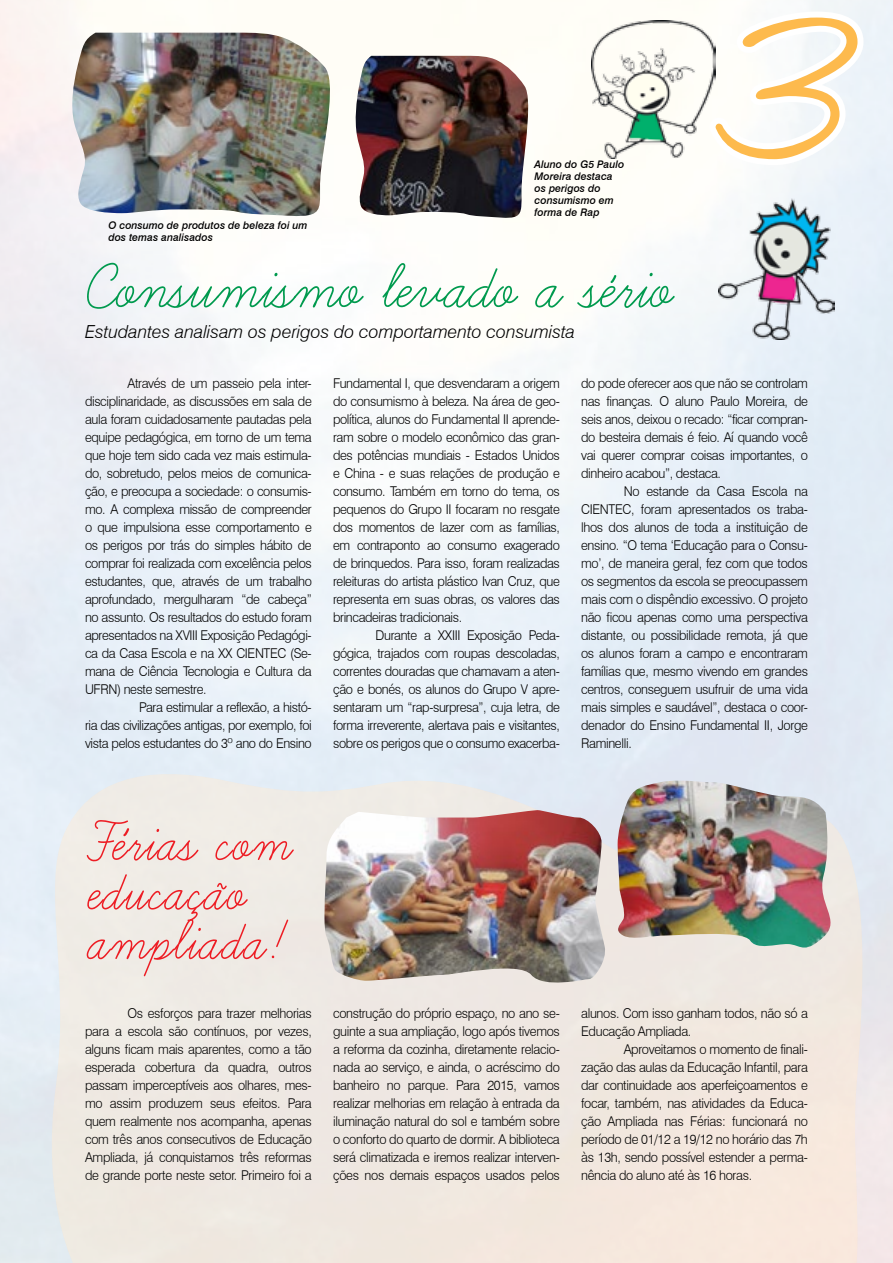
<style>
.page{position:relative;width:893px;height:1263px;background:#fff}
.page>*{position:absolute;margin:0;border:0;box-sizing:border-box;transform-origin:0 0}
.t1{font:76.95px "Learning Curve";color:#009a4e}
.t2{font:69.45px/49.5px "Learning Curve";letter-spacing:.015em;color:#ed1d24;scale:.95 1}
.t3{font:italic 300 18px "Swiss 721 BT";color:#000}
.t4{font:300 13.5px/18px "Swiss 721 BT";letter-spacing:-.03em;color:#000;text-align:justify;scale:.95 1}
.t5{font:italic 500 10.5px/12px "Swiss 721 BT";color:#000}
</style>
<div class="page">
<img style="left:0;top:0;width:893px;height:1263px">
<img style="left:719px;top:198px;width:116px;height:142px">
<svg style="left:50px;top:772px;width:814px;height:491px;fill:#efe8e2"></svg>
<svg style="left:707px;top:9px;width:159px;height:159px"></svg>
<img style="left:592px;top:20px;width:124px;height:138px">
<img style="left:72px;top:33px;width:258px;height:184px">
<img style="left:356px;top:56px;width:172px;height:162px">
<svg style="left:608px;top:273px;width:10px;height:12px"></svg>
<img style="left:324px;top:810px;width:281px;height:174px">
<img style="left:616px;top:781px;width:216px;height:166px">
<svg style="left:121px;top:826px;width:10px;height:12px"></svg>
<p class="t5" style="left:108px;top:220px;width:201px">O consumo de produtos de beleza foi um dos temas analisados</p>
<p class="t5" style="left:535px;top:158px;width:91px">Aluno do G5 Paulo<br>Moreira destaca os perigos do consumismo em forma de Rap</p>
<h1 class="t1" style="left:85px;top:253px;width:586px">Consumismo levado a serio</h1>
<h3 class="t3" style="left:85px;top:320px;width:492px">Estudantes analisam os perigos do comportamento consumista</h3>
<p class="t4" style="left:85px;top:374px;width:240px;text-indent:43px">Através de um passeio pela inter&shy;disciplinaridade, as discussões em sala de aula foram cuidadosamente pautadas pela equipe pedagógica, em torno de um tema que hoje tem sido cada vez mais estimula&shy;do, sobretudo, pelos meios de comunica&shy;ção, e preocupa a sociedade: o consumis&shy;mo. A complexa missão de compreender o que impulsiona esse comportamento e os perigos por trás do simples hábito de comprar foi realizada com excelência pelos estudantes, que, através de um trabalho aprofundado, mergulharam “de cabeça” no assunto. Os resultados do estudo foram apresentados na XVIII Exposição Pedagógi&shy;ca da Casa Escola e na XX CIENTEC (Se&shy;mana de Ciência Tecnologia e Cultura da UFRN) neste semestre.</p>
<p class="t4" style="left:85px;top:698px;width:240px;text-indent:54px">Para estimular a reflexão, a histó&shy;ria das civilizações antigas, por exemplo, foi vista pelos estudantes do 3º ano do Ensino</p>
<p class="t4" style="left:333px;top:374px;width:240px">Fundamental I, que desvendaram a origem do consumismo à beleza. Na área de geo&shy;política, alunos do Fundamental II aprende&shy;ram sobre o modelo econômico das gran&shy;des potências mundiais - Estados Unidos e China - e suas relações de produção e consumo. Também em torno do tema, os pequenos do Grupo II focaram no resgate dos momentos de lazer com as famílias, em contraponto ao consumo exagerado de brinquedos. Para isso, foram realizadas releituras do artista plástico Ivan Cruz, que representa em suas obras, os valores das brincadeiras tradicionais.</p>
<p class="t4" style="left:333px;top:626px;width:240px;text-indent:43px">Durante a XXIII Exposição Peda&shy;gógica, trajados com roupas descoladas, correntes douradas que chamavam a aten&shy;ção e bonés, os alunos do Grupo V apre&shy;sentaram um “rap-surpresa”, cuja letra, de forma irreverente, alertava pais e visitantes, sobre os perigos que o consumo exacerba-</p>
<p class="t4" style="left:581px;top:374px;width:240px">do pode oferecer aos que não se controlam nas finanças. O aluno Paulo Moreira, de seis anos, deixou o recado: “ficar compran&shy;do besteira demais é feio. Aí quando você vai querer comprar coisas importantes, o dinheiro acabou”, destaca.</p>
<p class="t4" style="left:581px;top:482px;width:240px;text-indent:43px">No estande da Casa Escola na CIENTEC, foram apresentados os traba&shy;lhos dos alunos de toda a instituição de ensino. “O tema ‘Educação para o Consu&shy;mo’, de maneira geral, fez com que todos os segmentos da escola se preocupassem mais com o dispêndio excessivo. O projeto não ficou apenas como uma perspectiva distante, ou possibilidade remota, já que os alunos foram a campo e encontraram famílias que, mesmo vivendo em grandes centros, conseguem usufruir de uma vida mais simples e saudável”, destaca o coor&shy;denador do Ensino Fundamental II, Jorge Raminelli.</p>
<h2 class="t2" style="left:85px;top:821px;width:224px">Ferias com educação ampliada!</h2>
<p class="t4" style="left:85px;top:1004px;width:240px;text-indent:43px">Os esforços para trazer melhorias para a escola são contínuos, por vezes, alguns ficam mais aparentes, como a tão esperada cobertura da quadra, outros passam imperceptíveis aos olhares, mes&shy;mo assim produzem seus efeitos. Para quem realmente nos acompanha, apenas com três anos consecutivos de Educação Ampliada, já conquistamos três reformas de grande porte neste setor. Primeiro foi a</p>
<p class="t4" style="left:333px;top:1004px;width:240px">construção do próprio espaço, no ano se&shy;guinte a sua ampliação, logo após tivemos a reforma da cozinha, diretamente relacio&shy;nada ao serviço, e ainda, o acréscimo do banheiro no parque. Para 2015, vamos realizar melhorias em relação à entrada da iluminação natural do sol e também sobre o conforto do quarto de dormir. A biblioteca será climatizada e iremos realizar interven&shy;ções nos demais espaços usados pelos</p>
<p class="t4" style="left:581px;top:1004px;width:240px">alunos. Com isso ganham todos, não só a<br>Educação Ampliada.</p>
<p class="t4" style="left:581px;top:1040px;width:240px;text-indent:43px">Aproveitamos o momento de finali&shy;zação das aulas da Educação Infantil, para dar continuidade aos aperfeiçoamentos e focar, também, nas atividades da Educa&shy;ção Ampliada nas Férias: funcionará no período de 01/12 a 19/12 no horário das 7h às 13h, sendo possível estender a perma&shy;nência do aluno até às 16 horas.</p>
</div>
